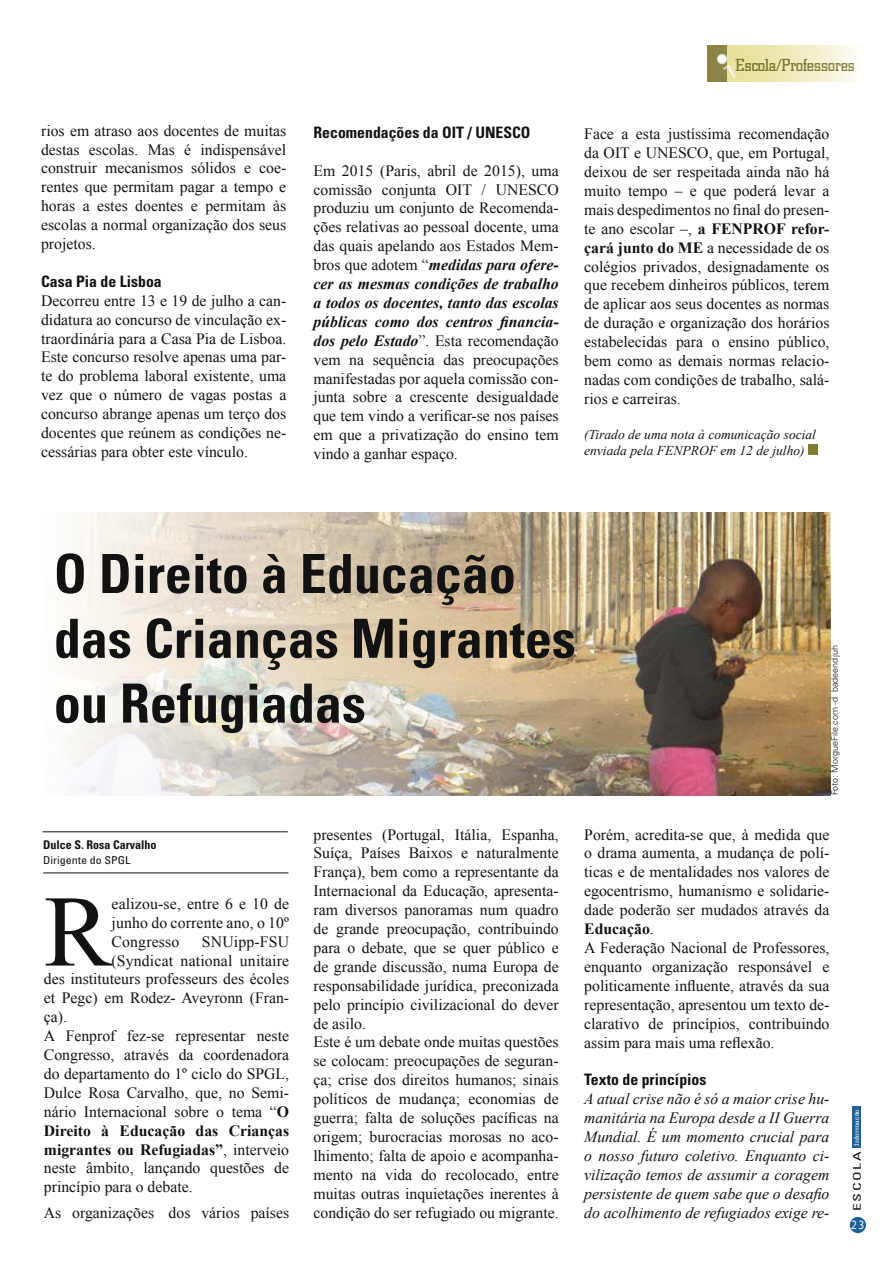
<style>
.page{position:relative;width:893px;height:1263px;background:#fff}
.page>*{position:absolute;margin:0;border:0;box-sizing:border-box;transform-origin:0 0}
.t1{font:101.4px "Times New Roman";color:#121212}
.t2{font:700 condensed 54px/64.8px "Univers";color:#121212}
.t3{font:18px "Civic";color:#7d7c31}
.t4{font:15.75px/18.9px "Times New Roman";color:#121212;text-align:justify}
.t5{font:italic 15.75px/18.9px "Times New Roman";color:#121212}
.t6{font:700 15.75px "Times New Roman";color:#121212}
.t7{font:700 condensed 15.75px "Univers";color:#121212}
.t8{font:italic 13.5px/16.2px "Times New Roman";color:#121212}
.t9{font:700 condensed 12px "Univers";color:#121212}
.t10{font:12px "Andale Mono";color:#fff}
.t11{font:condensed 10.8px "Univers";color:#121212;scale:1.11 1}
.t12{font:condensed 10.5px "Univers";letter-spacing:.1em;color:#121212;scale:1.5 1}
.t13{font:300 9px "Univers";color:#121212}
.t14{font:6.75px "Civic";letter-spacing:.01em;color:#fff;scale:1.33 1}
.s1{font-family:"Univers";font-weight:700;font-stretch:condensed}
.s2{font-weight:700;font-style:italic}
.s3{font-weight:700}
.s4{font-weight:400}
.s5{font-family:"Univers";font-weight:700;font-style:normal;font-stretch:condensed}
</style>
<div class="page">
<div style="left:852px;top:1106px;width:9px;height:42px;background:#1d6198"></div>
<div style="left:850px;top:1217px;width:16px;height:16px;background:#1d6198;border-radius:50%"></div>
<div style="left:727px;top:45px;width:136px;height:37px;background:linear-gradient(to right,#e5dd90,#fcfbf4)"></div>
<div style="left:708px;top:45px;width:19px;height:37px;background:#8b8446"></div>
<div style="left:720px;top:56px;width:26px;height:27px;background:#fff;opacity:.25"></div>
<svg style="left:717px;top:53px;width:11px;height:12px"></svg>
<svg style="left:723px;top:64px;width:14px;height:16px"></svg>
<img style="left:62px;top:513px;width:769px;height:282px">
<hr style="left:43px;top:831px;width:245px;height:1px;background:#121212">
<hr style="left:43px;top:873px;width:245px;height:1px;background:#121212">
<div style="left:808px;top:444px;width:10px;height:11px;background:#7d7c31"></div>
<p class="t4" style="left:41px;top:121px;width:247px">rios em atraso aos docentes de muitas destas escolas. Mas é indispensável construir mecanismos sólidos e coe&shy;rentes que permitam pagar a tempo e horas a estes doentes e permitam às escolas a normal organização dos seus projetos.</p>
<p class="t4" style="left:41px;top:272px;width:247px;text-align:left"><span class="s1">Casa Pia de Lisboa<br></span>Decorreu entre 13 e 19 de julho a can&shy;didatura ao concurso de vinculação ex&shy;traordinária para a Casa Pia de Lisboa.<br>Este concurso resolve apenas uma par&shy;te do problema laboral existente, uma vez que o número de vagas postas a concurso abrange apenas um terço dos docentes que reúnem as condições ne&shy;cessárias para obter este vínculo.</p>
<p class="t7" style="left:313px;top:123px;width:219px">Recomendações da OIT / UNESCO</p>
<p class="t4" style="left:313px;top:161px;width:247px">Em 2015 (Paris, abril de 2015), uma comissão conjunta OIT / UNESCO produziu um conjunto de Recomenda&shy;ções relativas ao pessoal docente, uma das quais apelando aos Estados Mem&shy;bros que adotem “<span class="s2">medidas para ofere&shy;cer as mesmas condições de trabalho a todos os docentes, tanto das escolas públicas como dos centros financia&shy;dos pelo Estado</span>”. Esta recomendação vem na sequência das preocupações manifestadas por aquela comissão con&shy;junta sobre a crescente desigualdade que tem vindo a verificar-se nos países em que a privatização do ensino tem vindo a ganhar espaço.</p>
<p class="t3" style="left:735px;top:56px;width:121px">Escola/Professores</p>
<p class="t4" style="left:584px;top:124px;width:247px">Face a esta justíssima recomendação da OIT e UNESCO, que, em Portugal, deixou de ser respeitada ainda não há muito tempo – e que poderá levar a mais despedimentos no final do presen&shy;te ano escolar –, <span class="s3">a FENPROF refor&shy;çará junto do ME</span> a necessidade de os colégios privados, designadamente os que recebem dinheiros públicos, terem de aplicar aos seus docentes as normas de duração e organização dos horários estabelecidas para o ensino público, bem como as demais normas relacio&shy;nadas com condições de trabalho, salá&shy;rios e carreiras.</p>
<p class="t8" style="left:584px;top:426px;width:233px">(Tirado de uma nota à comunicação social enviada pela FENPROF em 12 de julho)</p>
<p class="t2" style="left:54px;top:541px;width:523px">O Direito à Educação das Crianças Migrantes ou Refugiadas</p>
<p class="t13" style="left:829px;top:795px;width:151px;rotate:-90deg">Foto: MorgueFile.com -d badeendjuh</p>
<p class="t9" style="left:43px;top:838px;width:115px">Dulce S. Rosa Carvalho</p>
<p class="t11" style="left:43px;top:853px;width:80px">Dirigente do SPGL</p>
<p class="t4" style="left:112px;top:894px;width:179px">ealizou-se, entre 6 e 10 de junho do corrente ano, o 10º Congresso</p>
<p class="t1" style="left:44px;top:863px;width:69px">R</p>
<p class="t4" style="left:202px;top:932px;width:89px">SNUipp-FSU</p>
<p class="t4" style="left:112px;top:950px;width:179px">(Syndicat national unitaire</p>
<p class="t4" style="left:44px;top:969px;width:247px">des instituteurs professeurs des écoles</p>
<p class="t4" style="left:44px;top:988px;width:247px">et Pegc) em Rodez- Aveyronn (Fran-</p>
<p class="t4" style="left:44px;top:1007px;width:25px">ça).</p>
<p class="t4" style="left:44px;top:1026px;width:247px">A Fenprof fez-se representar neste</p>
<p class="t4" style="left:44px;top:1045px;width:247px">Congresso, através da coordenadora</p>
<p class="t4" style="left:44px;top:1064px;width:247px">do departamento do 1º ciclo do SPGL,</p>
<p class="t4" style="left:44px;top:1083px;width:247px">Dulce Rosa Carvalho, que, no Semi-</p>
<p class="t4" style="left:44px;top:1102px;width:247px">nário Internacional sobre o tema “<span class="s3">O</span></p>
<p class="t6" style="left:44px;top:1119px;width:247px">Direito à Educação das Crianças</p>
<p class="t6" style="left:44px;top:1138px;width:247px">migrantes ou Refugiadas”<span class="s4">, interveio</span></p>
<p class="t4" style="left:44px;top:1158px;width:247px">neste âmbito, lançando questões de</p>
<p class="t4" style="left:44px;top:1177px;width:150px">princípio para o debate.</p>
<p class="t4" style="left:44px;top:1202px;width:247px">As organizações dos vários países</p>
<p class="t4" style="left:313px;top:824px;width:247px;text-align:left">presentes (Portugal, Itália, Espanha, Suíça, Países Baixos e naturalmente França), bem como a representante da Internacional da Educação, apresenta&shy;ram diversos panoramas num quadro de grande preocupação, contribuindo para o debate, que se quer público e de grande discussão, numa Europa de responsabilidade jurídica, preconizada pelo princípio civilizacional do dever de asilo.<br>Este é um debate onde muitas questões se colocam: preocupações de seguran&shy;ça; crise dos direitos humanos; sinais políticos de mudança; economias de guerra; falta de soluções pacíficas na origem; burocracias morosas no aco&shy;lhimento; falta de apoio e acompanha&shy;mento na vida do recolocado, entre muitas outras inquietações inerentes à condição do ser refugiado ou migrante.</p>
<p class="t4" style="left:584px;top:825px;width:247px;text-align:left">Porém, acredita-se que, à medida que o drama aumenta, a mudança de polí&shy;ticas e de mentalidades nos valores de egocentrismo, humanismo e solidarie&shy;dade poderão ser mudados através da <span class="s3">Educação</span>.<br>A Federação Nacional de Professores, enquanto organização responsável e politicamente influente, através da sua representação, apresentou um texto de&shy;clarativo de princípios, contribuindo assim para mais uma reflexão.</p>
<p class="t5" style="left:584px;top:1070px;width:247px"><span class="s5">Texto de princípios<br></span>A atual crise não é só a maior crise hu&shy;manitária na Europa desde a II Guerra Mundial. É um momento crucial para o nosso futuro coletivo. Enquanto ci&shy;vilização temos de assumir a coragem persistente de quem sabe que o desafio do acolhimento de refugiados exige re-</p>
<p class="t14" style="left:853px;top:1145px;width:29px;rotate:-90deg">Informação</p>
<p class="t12" style="left:850px;top:1211px;width:41px;rotate:-90deg">ESCOLA</p>
<p class="t10" style="left:850px;top:1217px;width:16px">23</p>
</div>
